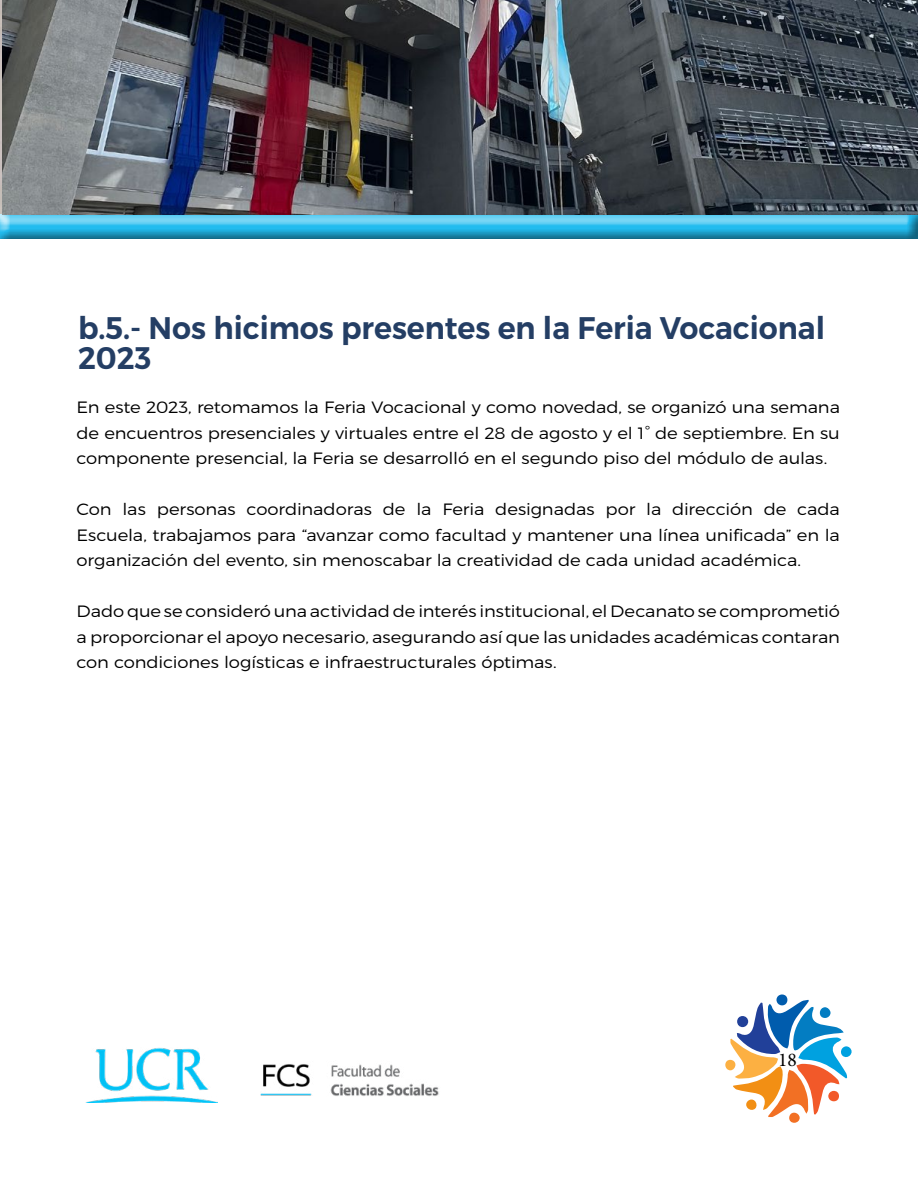
<style>
.page{position:relative;width:918px;height:1188px;background:#fff}
.page>*{position:absolute;margin:0;border:0;box-sizing:border-box;transform-origin:0 0}
.t1{font:31.2px/30px "Trueno S Bd";color:#243e64;scale:.96 1}
.t2{font:19.5px "Minion Pro";color:#000}
.t3{font:16.35px/25.5px "Trueno Lt";letter-spacing:-.005em;color:#000;text-align:justify;scale:1.1 1}
</style>
<div class="page">
<img style="left:260px;top:1064px;width:179px;height:32px">
<img style="left:88px;top:1048px;width:128px;height:54px">
<div style="left:776px;top:994px;width:11px;height:11px;background:#005cad;border-radius:50%"></div>
<div style="left:789px;top:1113px;width:11px;height:10px;background:#f27024;border-radius:50%"></div>
<svg style="left:730px;top:1000px;width:122px;height:117px"></svg>
<div style="left:725px;top:1060px;width:11px;height:10px;background:#fcb042;border-radius:50%"></div>
<div style="left:0;top:207px;width:918px;height:33px;background:#000;opacity:.75"></div>
<img style="left:3px;top:0;width:915px;height:214px">
<h1 class="t1" style="left:78px;top:313px;width:780px">b.5.- Nos hicimos presentes en la Feria Vocacional<br>2023</h1>
<p class="t3" style="left:76px;top:395px;width:696px">En este 2023, retomamos la Feria Vocacional y como novedad, se organizó una semana de encuentros presenciales y virtuales entre el 28 de agosto y el 1° de septiembre. En su componente presencial, la Feria se desarrolló en el segundo piso del módulo de aulas.</p>
<p class="t3" style="left:76px;top:497px;width:696px">Con las personas coordinadoras de la Feria designadas por la dirección de cada Escuela, trabajamos para “avanzar como facultad y mantener una línea unificada” en la organización del evento, sin menoscabar la creatividad de cada unidad académica.</p>
<p class="t3" style="left:76px;top:599px;width:696px">Dado que se consideró una actividad de interés institucional, el Decanato se comprometió a proporcionar el apoyo necesario, asegurando así que las unidades académicas contaran con condiciones logísticas e infraestructurales óptimas.</p>
<p class="t2" style="left:778px;top:1047px;width:20px">18</p>
</div>
